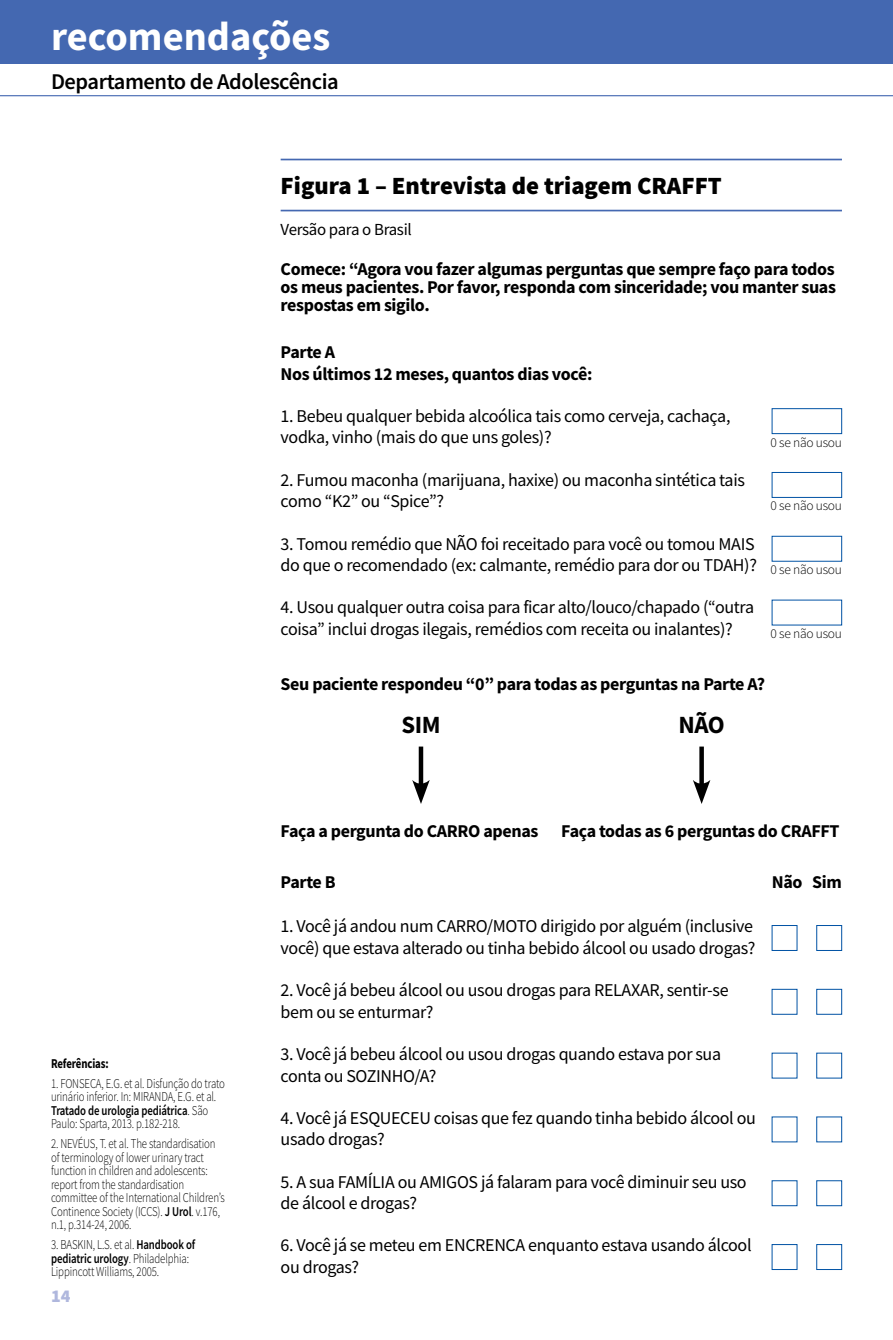
<style>
.page{position:relative;width:893px;height:1340px;background:#fff}
.page>*{position:absolute;margin:0;border:0;box-sizing:border-box;transform-origin:0 0}
.t1{font:700 40.5px "Source Sans Pro";color:#fff}
.t2{font:900 24.75px "Source Sans Pro";color:#000}
.t3{font:700 24.75px "Source Sans Pro";letter-spacing:-.02em;color:#000}
.t4{font:600 22.5px "Source Sans Pro";letter-spacing:-.02em;color:#000}
.t5{font:18px/21.6px "Source Sans Pro";letter-spacing:-.02em;color:#000}
.t6{font:700 18px/18px "Source Sans Pro";letter-spacing:-.02em;color:#000;text-align:justify}
.t7{font:900 18px "Source Sans Pro";color:#afb7dd}
.t8{font:16.88px "Source Sans Pro";letter-spacing:-.02em;color:#000}
.t9{font:300 13.5px/13.5px "Source Sans Pro";letter-spacing:-.01em;color:#000;scale:.8 1}
.t10{font:300 13.5px "Source Sans Pro";letter-spacing:-.01em;color:#000}
.t11{font:700 13.5px "Source Sans Pro";letter-spacing:-.01em;color:#000;scale:.8 1}
.s1{font-weight:600}
</style>
<div class="page">
<div style="left:0;top:0;width:893px;height:64px;background:#4468b1"></div>
<hr style="left:0;top:95px;width:893px;height:1px;background:#4468b1">
<hr style="left:281px;top:159px;width:561px;height:1px;background:#4468b1">
<hr style="left:281px;top:210px;width:561px;height:1px;background:#4468b1">
<div style="left:772px;top:408px;width:70px;height:26px;border:1px solid #0052a4"></div>
<div style="left:772px;top:472px;width:70px;height:25px;border:1px solid #0052a4"></div>
<div style="left:772px;top:536px;width:70px;height:25px;border:1px solid #0052a4"></div>
<hr style="left:419px;top:746px;width:4px;height:42px;background:#000">
<svg style="left:412px;top:779px;width:18px;height:25px"></svg>
<div style="left:699px;top:746px;width:5px;height:42px;background:#000"></div>
<svg style="left:693px;top:779px;width:17px;height:25px"></svg>
<div style="left:816px;top:925px;width:26px;height:25px;border:1px solid #0052a4"></div>
<div style="left:816px;top:989px;width:26px;height:25px;border:1px solid #0052a4"></div>
<div style="left:816px;top:1244px;width:26px;height:25px;border:1px solid #0052a4"></div>
<h1 class="t1" style="left:51px;top:10px;width:281px">recomendações</h1>
<p class="t4" style="left:51px;top:66px;width:289px">Departamento de Adolescência</p>
<h2 class="t2" style="left:281px;top:169px;width:443px">Figura 1 – Entrevista de triagem CRAFFT</h2>
<p class="t8" style="left:281px;top:219px;width:133px">Versão para o Brasil</p>
<p class="t6" style="left:281px;top:260px;width:557px">Comece: “Agora vou fazer algumas perguntas que sempre faço para todos os meus pacientes. Por favor, responda com sinceridade; vou manter suas respostas em sigilo.</p>
<p class="t6" style="left:281px;top:341px;width:313px;line-height:21.6px">Parte A<br>Nos últimos 12 meses, quantos dias você:</p>
<p class="t5" style="left:281px;top:405px;width:451px">1. Bebeu qualquer bebida alcoólica tais como cerveja, cachaça, vodka, vinho (mais do que uns goles)?</p>
<p class="t5" style="left:281px;top:469px;width:466px">2. Fumou maconha (marijuana, haxixe) ou maconha sintética tais como “K2” ou “Spice”?</p>
<p class="t5" style="left:281px;top:532px;width:478px">3. Tomou remédio que NÃO foi receitado para você ou tomou MAIS do que o recomendado (ex: calmante, remédio para dor ou TDAH)?</p>
<p class="t10" style="left:771px;top:434px;width:73px">0 se não usou</p>
<p class="t10" style="left:771px;top:497px;width:73px">0 se não usou</p>
<p class="t10" style="left:771px;top:561px;width:73px">0 se não usou</p>
<p class="t5" style="left:281px;top:596px;width:475px">4. Usou qualquer outra coisa para ficar alto/louco/chapado (“outra coisa” inclui drogas ilegais, remédios com receita ou inalantes)?</p>
<p class="t6" style="left:281px;top:674px;width:486px">Seu paciente respondeu “0” para todas as perguntas na Parte A?</p>
<p class="t10" style="left:771px;top:625px;width:73px">0 se não usou</p>
<h2 class="t3" style="left:401px;top:708px;width:41px">SIM</h2>
<h2 class="t3" style="left:678px;top:708px;width:48px">NÃO</h2>
<p class="t6" style="left:281px;top:821px;width:259px">Faça a pergunta do CARRO apenas</p>
<p class="t6" style="left:561px;top:821px;width:280px">Faça todas as 6 perguntas do CRAFFT</p>
<p class="t11" style="left:51px;top:1054px;width:74px">Referências:</p>
<p class="t9" style="left:51px;top:1076px;width:219px">1. FONSECA, E.G. et al. Disfunção do trato urinário inferior. In: MIRANDA, E.G. et al.<br><span class="s1">Tratado de urologia pediátrica</span>. São Paulo: Sparta, 2013. p.182-218.</p>
<p class="t9" style="left:51px;top:1136px;width:219px">2. NEVÉUS, T. et al. The standardisation of terminology of lower urinary tract function in children and adolescents: report from the standardisation committee of the International Children’s Continence Society (ICCS). <span class="s1">J Urol</span>. v.176, n.1, p.314-24, 2006.</p>
<p class="t9" style="left:51px;top:1237px;width:182px">3. BASKIN, L.S. et al. <span class="s1">Handbook of pediatric urology</span>. Philadelphia:<br>Lippincott Williams, 2005.</p>
<p class="t7" style="left:51px;top:1283px;width:21px">14</p>
<p class="t6" style="left:281px;top:872px;width:56px">Parte B</p>
<p class="t5" style="left:281px;top:915px;width:476px">1. Você já andou num CARRO/MOTO dirigido por alguém (inclusive você) que estava alterado ou tinha bebido álcool ou usado drogas?</p>
<p class="t5" style="left:281px;top:979px;width:449px">2. Você já bebeu álcool ou usou drogas para RELAXAR, sentir-se bem ou se enturmar?</p>
<p class="t5" style="left:281px;top:1043px;width:442px">3. Você já bebeu álcool ou usou drogas quando estava por sua conta ou SOZINHO/A?</p>
<p class="t5" style="left:281px;top:1106px;width:477px">4. Você já ESQUECEU coisas que fez quando tinha bebido álcool ou usado drogas?</p>
<p class="t5" style="left:281px;top:1170px;width:468px">5. A sua FAMÍLIA ou AMIGOS já falaram para você diminuir seu uso de álcool e drogas?</p>
<p class="t5" style="left:281px;top:1234px;width:472px">6. Você já se meteu em ENCRENCA enquanto estava usando álcool ou drogas?</p>
<p class="t6" style="left:772px;top:872px;width:72px">Não Sim</p>
</div>
